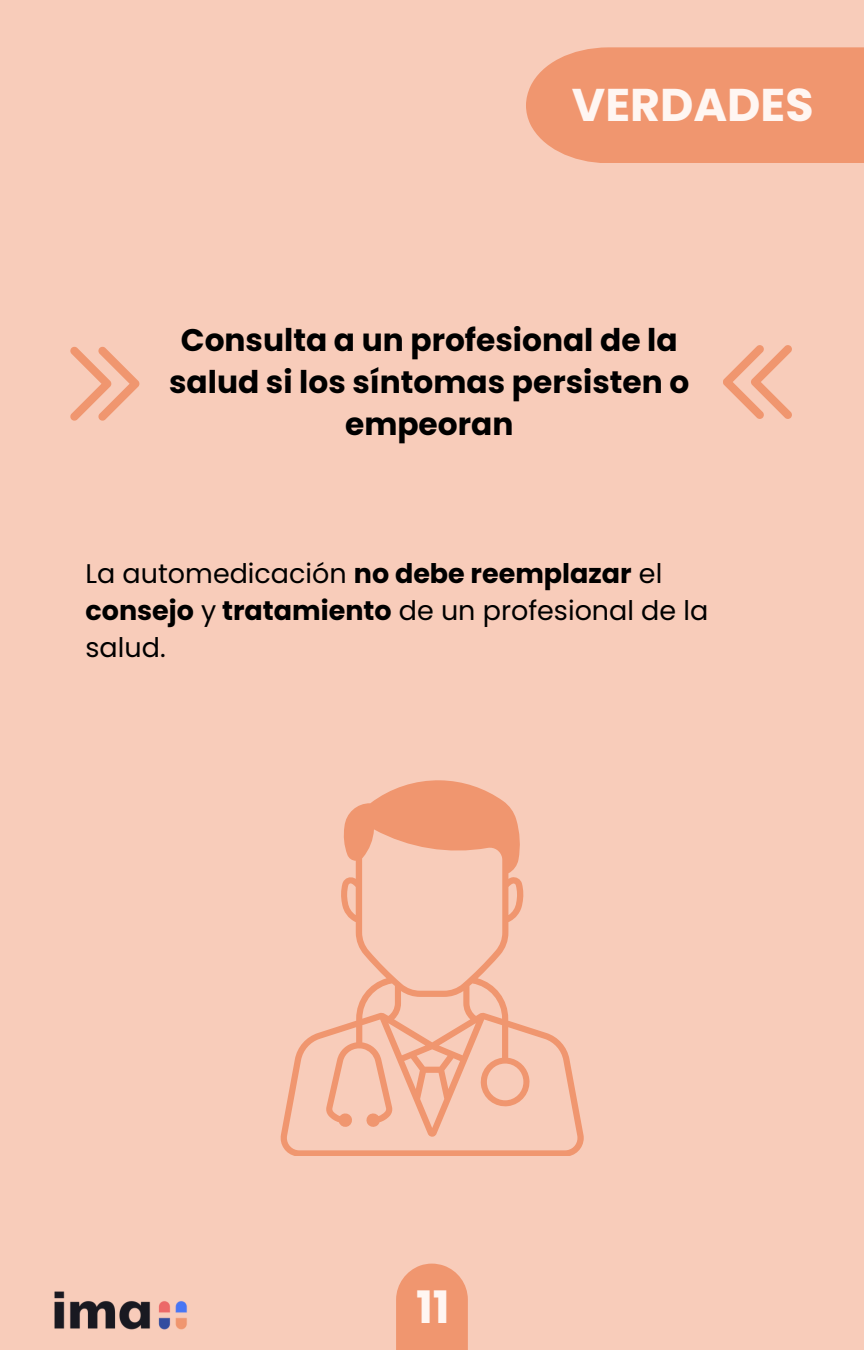
<style>
.page{position:relative;width:864px;height:1350px;background:#f8ccba}
.page>*{position:absolute;margin:0;border:0;box-sizing:border-box;transform-origin:0 0}
.t1{font:700 45.9px "Poppins";color:#fff6f2}
.t2{font:700 44.77px "Poppins";color:#fff6f2}
.t3{font:700 31.28px/42.3px "Poppins";color:#000;text-align:center}
.t4{font:27px/37.1px "Poppins";color:#000}
.s1{font-weight:700}
</style>
<div class="page">
<div style="left:526px;top:47px;width:338px;height:116px;background:#f0966f"></div>
<svg style="left:396px;top:1264px;width:72px;height:86px;background:#f09a75"></svg>
<img style="left:54px;top:1291px;width:133px;height:39px">
<svg style="left:70px;top:346px;width:69px;height:75px"></svg>
<svg style="left:723px;top:345px;width:69px;height:74px"></svg>
<svg style="left:280px;top:780px;width:304px;height:376px"></svg>
<h2 class="t1" style="left:572px;top:72px;width:243px">VERDADES</h2>
<p class="t3" style="left:169px;top:319px;width:522px">Consulta a un profesional de la salud si los síntomas persisten o empeoran</p>
<p class="t4" style="left:86px;top:555px;width:624px">La automedicación <span class="s1">no debe reemplazar</span> el <span class="s1">consejo</span> y <span class="s1">tratamiento</span> de un profesional de la salud.</p>
<p class="t2" style="left:416px;top:1276px;width:35px">11</p>
</div>
